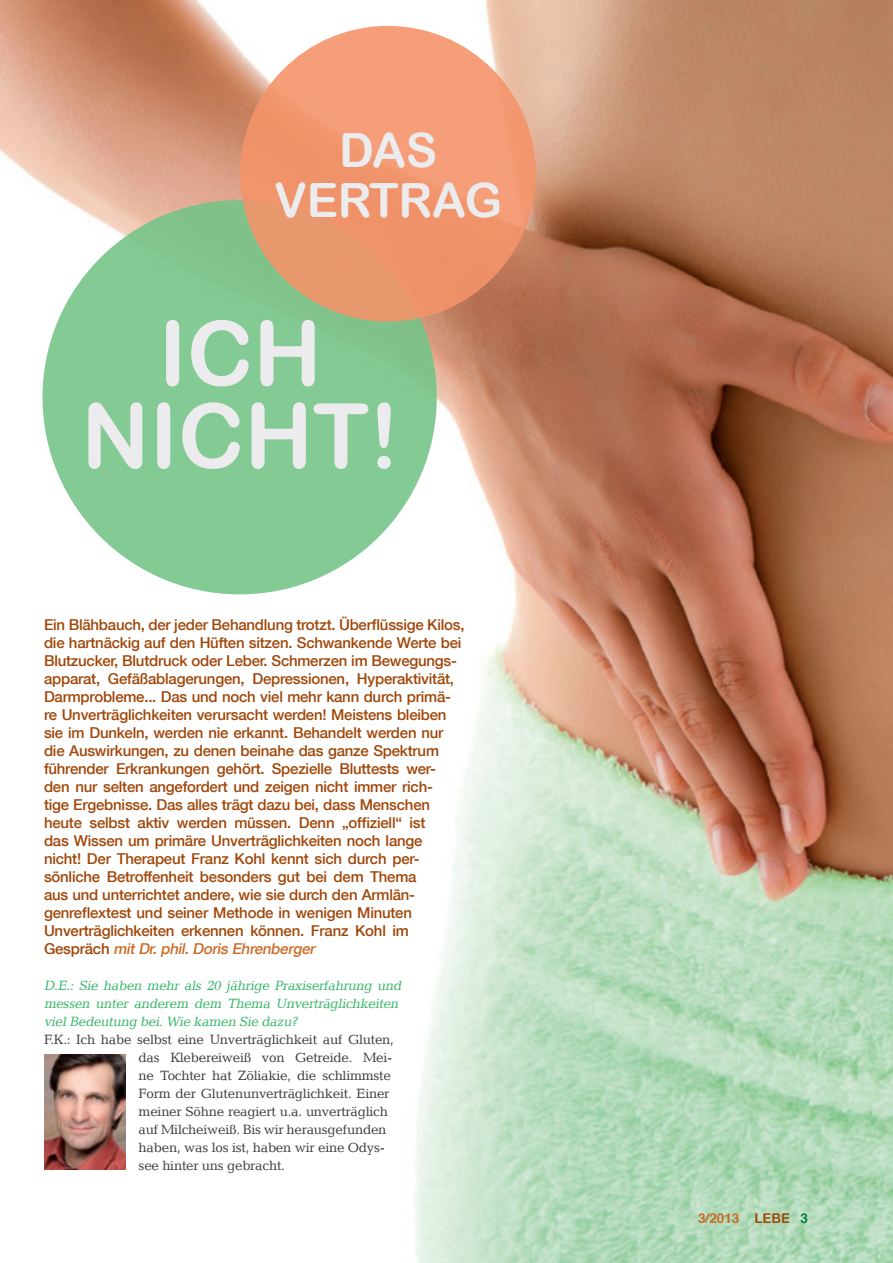
<style>
.page{position:relative;width:893px;height:1263px;background:#fff}
.page>*{position:absolute;margin:0;border:0;box-sizing:border-box;transform-origin:0 0}
.t1{font:90px "Arial Rounded MT Bold";color:#ececee}
.t2{font:47.25px "Arial Rounded MT Bold";letter-spacing:-.005em;color:#ececee}
.lead_in{font:500 15px/18px "Helvetica Neue";letter-spacing:-.015em;color:#a0470a}
.fließtext{font:13.5px/18px "Candida LT";letter-spacing:-.02em;color:#3e3e3f}
.fließtext-2{font:italic 13.5px/18px "Candida LT";color:#38b669}
.t3{font:700 13.5px "Helvetica";color:#ca6c28}
.s1{font-style:italic;color:#ca6c28}
.s2{font-family:"Arial Rounded MT Bold";font-weight:400;color:#a0470a}
.s3{color:#00823a}
</style>
<div class="page">
<img style="left:0;top:0;width:893px;height:1263px">
<div style="left:43px;top:200px;width:394px;height:394px;background:#83ca95;border-radius:50%"></div>
<div style="left:240px;top:26px;width:296px;height:296px;background:#f4946a;border-radius:50%"></div>
<img style="left:45px;top:1054px;width:81px;height:115px">
<p class="t2" style="left:339px;top:123px;width:100px">DAS</p>
<p class="t2" style="left:274px;top:172px;width:229px">VERTRAG</p>
<p class="t1" style="left:159px;top:300px;width:165px">ICH</p>
<p class="t1" style="left:81px;top:383px;width:319px">NICHT!</p>
<p class="lead_in" style="left:44px;top:615px;width:422px">Ein Blähbauch, der jeder Behandlung trotzt. Überflüssige Kilos, die hartnäckig auf den Hüften sitzen. Schwankende Werte bei Blutzucker, Blutdruck oder Leber. Schmerzen im Bewegungs&shy;apparat, Gefäßablagerungen, Depressionen, Hyperaktivität, Darmprobleme... Das und noch viel mehr kann durch primä&shy;re Unverträglichkeiten verursacht werden! Meistens bleiben sie im Dunkeln, werden nie erkannt. Behandelt werden nur die Auswirkungen, zu denen beinahe das ganze Spektrum führender Erkrankungen gehört. Spezielle Bluttests wer&shy;den nur selten angefordert und zeigen nicht immer rich-<br>tige Ergebnisse. Das alles trägt dazu bei, dass Menschen heute selbst aktiv werden müssen. Denn „offiziell“ ist<br>das Wissen um primäre Unverträglichkeiten noch lange<br>nicht! Der Therapeut Franz Kohl kennt sich durch per&shy;sönliche Betroffenheit besonders gut bei dem Thema<br>aus und unterrichtet andere, wie sie durch den Armlän&shy;genreflextest und seiner Methode in wenigen Minuten Unverträglichkeiten erkennen können. Franz Kohl im<br>G e s p rä c h <span class="s1">mitDr.phil.Doris Ehrenberger</span></p>
<p class="fließtext-2" style="left:44px;top:976px;width:362px">D.E.: Sie haben mehr als 20 j ährige Praxiserfahrung und messen unter anderem dem Thema Unverträglichkeiten vielBedeutung bei.Wie kamen Sie dazu?</p>
<p class="fließtext" style="left:139px;top:1030px;width:257px;text-indent:-95px">F.K.: Ich habe selbst eine Unverträglichkeit auf Gluten, das Klebereiweiß von Getreide. Mei&shy;ne Tochter hat Zöliakie, die schlimmste Form der Glutenunverträglichkeit. Einer meiner Söhne reagiert u.a. unverträglich auf Milcheiweiß. Bis wir herausgefunden haben, was los ist, haben wir eine Odys&shy;see hinter uns gebracht.</p>
<p class="t3" style="left:698px;top:1208px;width:111px">3/2013 <span class="s2">LEBE</span> <span class="s3">3</span></p>
</div>
